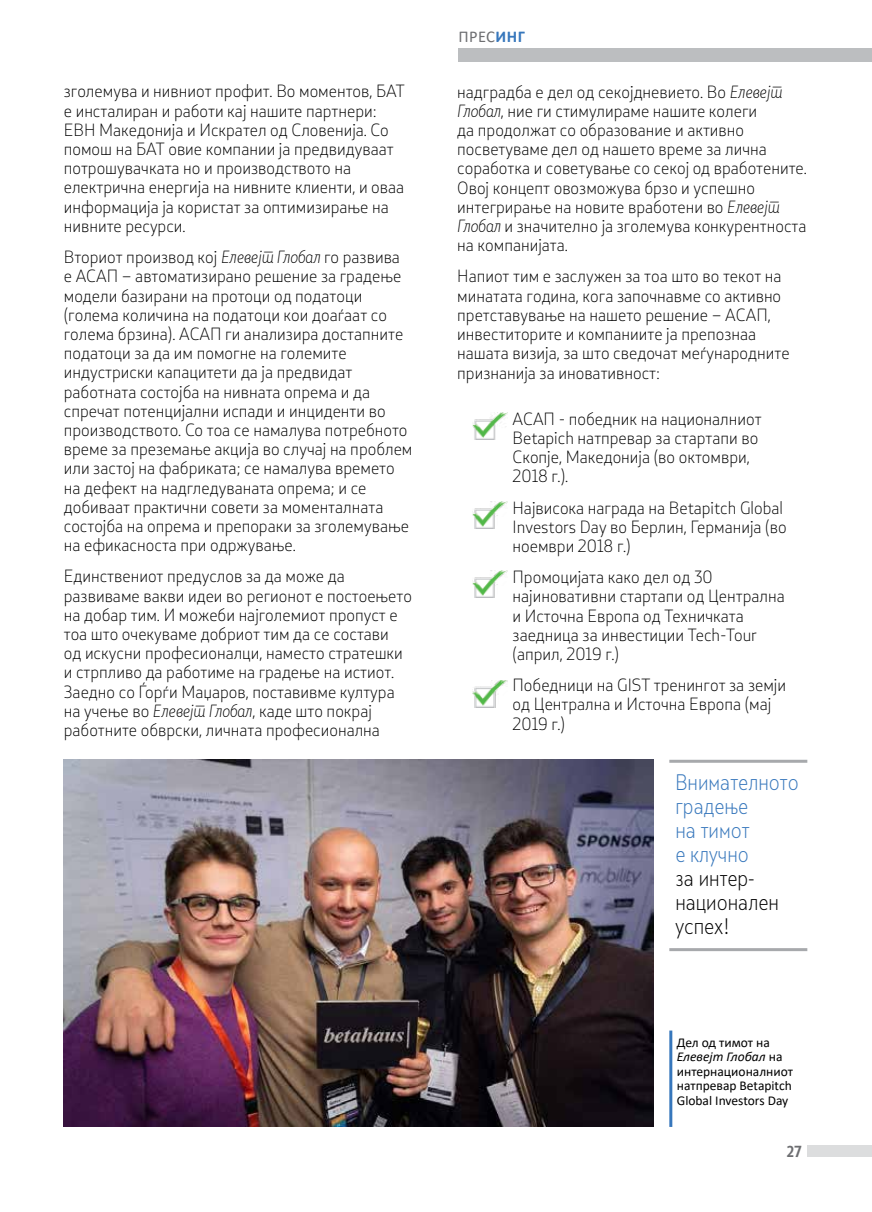
<style>
.page{position:relative;width:872px;height:1212px;background:#fff}
.page>*{position:absolute;margin:0;border:0;box-sizing:border-box;transform-origin:0 0}
.t1{font:300 21px/24px "Skola Sans Cn";color:#3777bc}
.t2{font:300 21px/24px "Skola Sans Cn";color:#000}
.t3{font:300 16.5px/19.2px "Stobi Sans";color:#000}
.t4{font:16.5px "Calibri";color:#6d6e71}
.t5{font:700 15px "Skola Sans Cn";color:#6d6e71}
.t6{font:13.5px/14.5px "Calibri";color:#000}
.s1{font-family:"Skola Sans Cn";font-style:italic}
.s2{font-weight:700;color:#3777bc}
.s3{font-style:italic}
</style>
<div class="page">
<img style="left:64px;top:760px;width:589px;height:367px">
<hr style="left:669px;top:760px;width:138px;height:3px;background:#a7a9ac">
<hr style="left:669px;top:948px;width:138px;height:3px;background:#a7a9ac">
<hr style="left:669px;top:1030px;width:3px;height:97px;background:#3777bc">
<img style="left:472px;top:413px;width:36px;height:27px">
<img style="left:472px;top:502px;width:35px;height:27px">
<img style="left:472px;top:571px;width:35px;height:27px">
<img style="left:473px;top:680px;width:35px;height:27px">
<div style="left:458px;top:48px;width:414px;height:13px;background:#bcbec0"></div>
<div style="left:807px;top:1145px;width:65px;height:12px;background:#dcddde"></div>
<p class="t3" style="left:64px;top:81px;width:342px">зголемува и нивниот профит. Во моментов, БАТ е инсталиран и работи кај нашите партнери:<br>ЕВН Македонија и Искрател од Словенија. Со помош на БАТ овие компании ја предвидуваат потрошувачката но и производството на електрична енергија на нивните клиенти, и оваа информација ја користат за оптимизирање на нивните ресурси.</p>
<p class="t3" style="left:64px;top:247px;width:350px">Вториот производ кој <span class="s1">Елевејт Глобал</span> го развива<br>е АСАП – автоматизирано решение за градење модели базирани на протоци од податоци (голема количина на податоци кои доаѓаат со голема брзина). АСАП ги анализира достапните податоци за да им помогне на големите индустриски капацитети да ја предвидат работната состојба на нивната опрема и да спречат потенцијални испади и инциденти во производството. Со тоа се намалува потребното време за преземање акција во случај на проблем или застој на фабриката; се намалува времето на дефект на надгледуваната опрема; и се добиваат практични совети за моменталната состојба на опрема и препораки за зголемување на ефикасноста при одржување.</p>
<p class="t3" style="left:64px;top:566px;width:350px">Единствениот предуслов за да може да развиваме вакви идеи во регионот е постоењето на добар тим. И можеби најголемиот пропуст е тоа што очекуваме добриот тим да се состави<br>од искусни професионалци, наместо стратешки и стрпливо да работиме на градење на истиот.<br>Заедно со Ѓорѓи Маџаров, поставивме култура на учење во <span class="s1">Елевејт Глобал</span>, каде што покрај работните обврски, личната професионална</p>
<p class="t4" style="left:458px;top:25px;width:68px">ПРЕС<span class="s2">ИНГ</span></p>
<p class="t3" style="left:457px;top:81px;width:351px">надградба е дел од секојдневието. Во <span class="s1">Елевејт Глобал</span>, ние ги стимулираме нашите колеги<br>да продолжат со образование и активно посветуваме дел од нашето време за лична соработка и советување со секој од вработените.<br>Овој концепт овозможува брзо и успешно интегрирање на новите вработени во <span class="s1">Елевејт Глобал</span> и значително ја зголемува конкурентноста на компанијата.</p>
<p class="t3" style="left:457px;top:266px;width:334px">Напиот тим е заслужен за тоа што во текот на минатата година, кога започнавме со активно претставување на нашето решение – АСАП, инвеститорите и компаниите ја препознаа нашата визија, за што сведочат меѓународните признанија за иновативност:</p>
<p class="t3" style="left:512px;top:409px;width:250px">АСАП - победник на националниот<br>Betapich натпревар за стартапи во<br>Скопје, Македонија (во октомври,<br>2018 г.).</p>
<p class="t3" style="left:512px;top:497px;width:275px">Највисока награда на Betapitch Global<br>Investors Day во Берлин, Германија (во ноември 2018 г.)</p>
<p class="t3" style="left:512px;top:567px;width:274px">Промоцијата како дел од 30 најиновативни стартапи од Централна и Источна Европа од Техничката заедница за инвестиции Tech-Tour (април, 2019 г.)</p>
<p class="t3" style="left:512px;top:675px;width:275px">Победници на GIST тренингот за земји од Централна и Источна Европа (мај<br>2019 г.)</p>
<p class="t1" style="left:675px;top:770px;width:125px">Внимателното градење<br>на тимот<br>е клучно</p>
<p class="t2" style="left:675px;top:866px;width:105px">за интер&shy;национален успех!</p>
<p class="t6" style="left:677px;top:1034px;width:118px">Дел од тимот на<br><span class="s3">Елевејт Глобал</span> на интернационалниот натпревар Betapitch<br>Global Investors Day</p>
<p class="t5" style="left:786px;top:1142px;width:17px">27</p>
</div>
